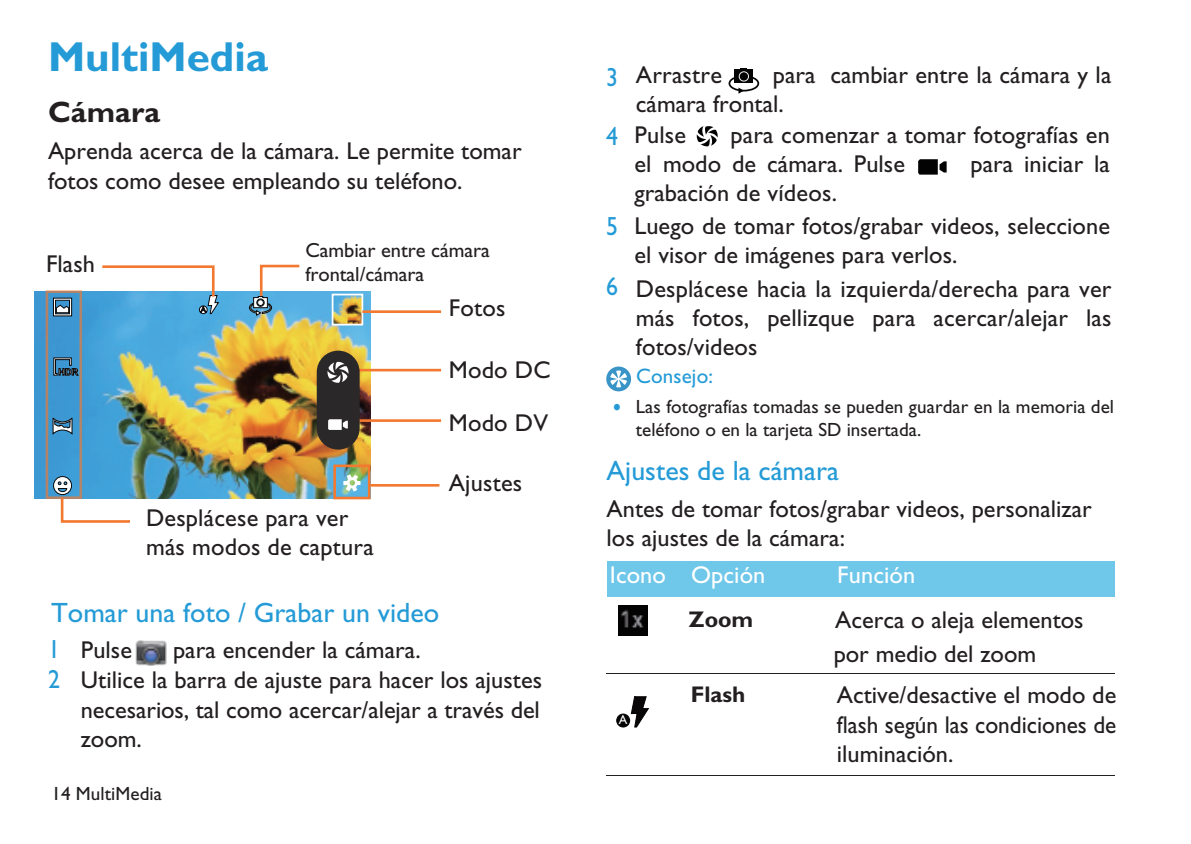
<style>
.page{position:relative;width:1191px;height:844px;background:#fff}
.page>*{position:absolute;margin:0;border:0;box-sizing:border-box;transform-origin:0 0}
.t1{font:700 42px "Gill Sans";color:#249bd6}
.t2{font:700 29.75px "Gill Sans";letter-spacing:.005em;color:#231f20}
.t3{font:28px "Gill Sans";color:#249bd6}
.t4{font:26.25px "Gill Sans";color:#249bd6;scale:.91 1}
.t5{font:24.5px/29.4px "Gill Sans";color:#231f20}
.t6{font:24.5px "Gill Sans";letter-spacing:.005em;color:#fff}
.t7{font:700 22.75px "Gill Sans";color:#231f20}
.t8{font:21px "Gill Sans";letter-spacing:.005em;color:#249bd6}
.t9{font:20.3px/24.5px "Gill Sans";color:#231f20}
.t10{font:19.25px/23.1px "Gill Sans";letter-spacing:.005em;color:#231f20}
.t11{font:12.95px "Gill Sans";color:#fff}
.s1{font-size:26.25px;color:#249bd6}
</style>
<div class="page">
<img style="left:34px;top:291px;width:336px;height:207px">
<img style="left:335px;top:296px;width:25px;height:26px">
<div style="left:332px;top:293px;width:31px;height:32px;border:2px solid #fff"></div>
<svg style="left:53px;top:476px;width:80px;height:47px"></svg>
<svg style="left:53px;top:418px;width:19px;height:16px"></svg>
<svg style="left:53px;top:298px;width:19px;height:18px"></svg>
<svg style="left:54px;top:357px;width:24px;height:18px"></svg>
<hr style="left:362px;top:310px;width:79px;height:3px;background:#f37830">
<hr style="left:369px;top:484px;width:70px;height:2px;background:#f37830">
<div style="left:333px;top:464px;width:37px;height:35px;border:3px solid #f37830"></div>
<svg style="left:100px;top:265px;width:119px;height:49px"></svg>
<svg style="left:249px;top:264px;width:53px;height:51px"></svg>
<svg style="left:343px;top:474px;width:17px;height:17px"></svg>
<hr style="left:341px;top:419px;width:100px;height:3px;background:#f37830">
<hr style="left:344px;top:369px;width:97px;height:2px;background:#f37830">
<img style="left:135px;top:640px;width:32px;height:26px">
<div style="left:317px;top:350px;width:43px;height:99px;background:#2a2829;border-radius:21px"></div>
<svg style="left:328px;top:419px;width:20px;height:11px"></svg>
<svg style="left:327px;top:361px;width:22px;height:22px"></svg>
<div style="left:606px;top:561px;width:81px;height:35px;background:#6fc7e9"></div>
<div style="left:687px;top:561px;width:146px;height:35px;background:#6fc7e9"></div>
<div style="left:833px;top:561px;width:282px;height:35px;background:#6fc7e9"></div>
<hr style="left:606px;top:673px;width:508px;height:1px;background:#231f20">
<hr style="left:606px;top:775px;width:508px;height:1px;background:#231f20">
<img style="left:618px;top:605px;width:29px;height:29px">
<svg style="left:631px;top:696px;width:17px;height:30px"></svg>
<div style="left:617px;top:713px;width:12px;height:13px;background:#050404;border-radius:50%"></div>
<div style="left:616px;top:713px;width:13px;height:13px;border:1px solid #030303;border-radius:50%"></div>
<svg style="left:606px;top:367px;width:25px;height:24px"></svg>
<div style="left:606px;top:366px;width:25px;height:25px;background:#3995c7;border-radius:50%"></div>
<svg style="left:610px;top:370px;width:17px;height:17px"></svg>
<svg style="left:696px;top:126px;width:22px;height:20px"></svg>
<div style="left:728px;top:75px;width:31px;height:16px;border:2px solid #090707;border-radius:50%"></div>
<div style="left:734px;top:69px;width:19px;height:14px;background:#050404"></div>
<div style="left:739px;top:71px;width:10px;height:10px;border:1px solid #eef0f0;border-radius:50%"></div>
<svg style="left:738px;top:87px;width:6px;height:7px"></svg>
<svg style="left:918px;top:159px;width:28px;height:15px"></svg>
<h1 class="t1" style="left:48px;top:32px;width:221px">MultiMedia</h1>
<p class="t2" style="left:48px;top:95px;width:114px">Cámara</p>
<p class="t5" style="left:48px;top:136px;width:475px">Aprenda acerca de la cámara. Le permite tomar fotos como desee empleando su teléfono.</p>
<p class="t5" style="left:46px;top:249px;width:50px">Flash</p>
<p class="t9" style="left:305px;top:237px;width:186px">Cambiar entre cámara frontal/cámara</p>
<p class="t5" style="left:449px;top:293px;width:58px">Fotos</p>
<p class="t5" style="left:449px;top:343px;width:103px;line-height:52.5px">Modo DC<br>Modo DV</p>
<p class="t5" style="left:146px;top:503px;width:229px">Desplácese para ver más modos de captura</p>
<p class="t5" style="left:449px;top:467px;width:75px">Ajustes</p>
<p class="t3" style="left:51px;top:596px;width:390px">Tomar una foto / Grabar un video</p>
<p class="t5" style="left:48px;top:635px;width:86px"><span class="s1">1</span> Pulse</p>
<p class="t5" style="left:173px;top:635px;width:249px">para encender la cámara.</p>
<p class="t5" style="left:48px;top:664px;width:496px"><span class="s1">2</span> Utilice la barra de ajuste para hacer los ajustes</p>
<p class="t5" style="left:81px;top:694px;width:460px">necesarios, tal como acercar/alejar a través del</p>
<p class="t5" style="left:81px;top:723px;width:62px">zoom.</p>
<p class="t10" style="left:51px;top:781px;width:112px">14 MultiMedia</p>
<p class="t4" style="left:606px;top:62px;width:15px">3</p>
<p class="t5" style="left:636px;top:60px;width:88px">Arrastre</p>
<p class="t5" style="left:636px;top:60px;width:477px;text-indent:137px">para cambiar entre la cámara y la cámara frontal.</p>
<p class="t4" style="left:606px;top:121px;width:15px">4</p>
<p class="t5" style="left:634px;top:120px;width:477px;text-indent:96px">para comenzar a tomar fotografías en el modo de cámara. Pulse</p>
<p class="t5" style="left:634px;top:120px;width:53px">Pulse</p>
<p class="t5" style="left:970px;top:149px;width:141px">para iniciar la</p>
<p class="t5" style="left:634px;top:178px;width:204px">grabación de vídeos.</p>
<p class="t4" style="left:606px;top:211px;width:15px">5</p>
<p class="t5" style="left:634px;top:211px;width:477px">Luego de tomar fotos/grabar videos, seleccione el visor de imágenes para verlos.</p>
<p class="t4" style="left:606px;top:271px;width:15px">6</p>
<p class="t5" style="left:636px;top:274px;width:477px;text-align:justify">Desplácese hacia la izquierda/derecha para ver más fotos, pellizque para acercar/alejar las fotos/videos</p>
<p class="t8" style="left:636px;top:364px;width:78px">Consejo:</p>
<p class="t10" style="left:636px;top:395px;width:480px;text-indent:-23px"><span class="s1">•</span> Las fotografías tomadas se pueden guardar en la memoria del teléfono o en la tarjeta SD insertada.</p>
<p class="t3" style="left:606px;top:454px;width:234px">Ajustes de la cámara</p>
<p class="t5" style="left:606px;top:493px;width:487px">Antes de tomar fotos/grabar videos, personalizar los ajustes de la cámara:</p>
<p class="t6" style="left:610px;top:560px;width:157px">Icono Opción</p>
<p class="t6" style="left:837px;top:560px;width:80px">Función</p>
<p class="t7" style="left:689px;top:606px;width:66px">Zoom</p>
<p class="t5" style="left:835px;top:604px;width:250px">Acerca o aleja elementos</p>
<p class="t11" style="left:619px;top:712px;width:10px">A</p>
<p class="t5" style="left:833px;top:639px;width:204px">por medio del zoom</p>
<p class="t7" style="left:690px;top:680px;width:56px">Flash</p>
<p class="t5" style="left:837px;top:679px;width:281px;text-align:justify">Active/desactive el modo de flash según las condiciones de iluminación.</p>
</div>
